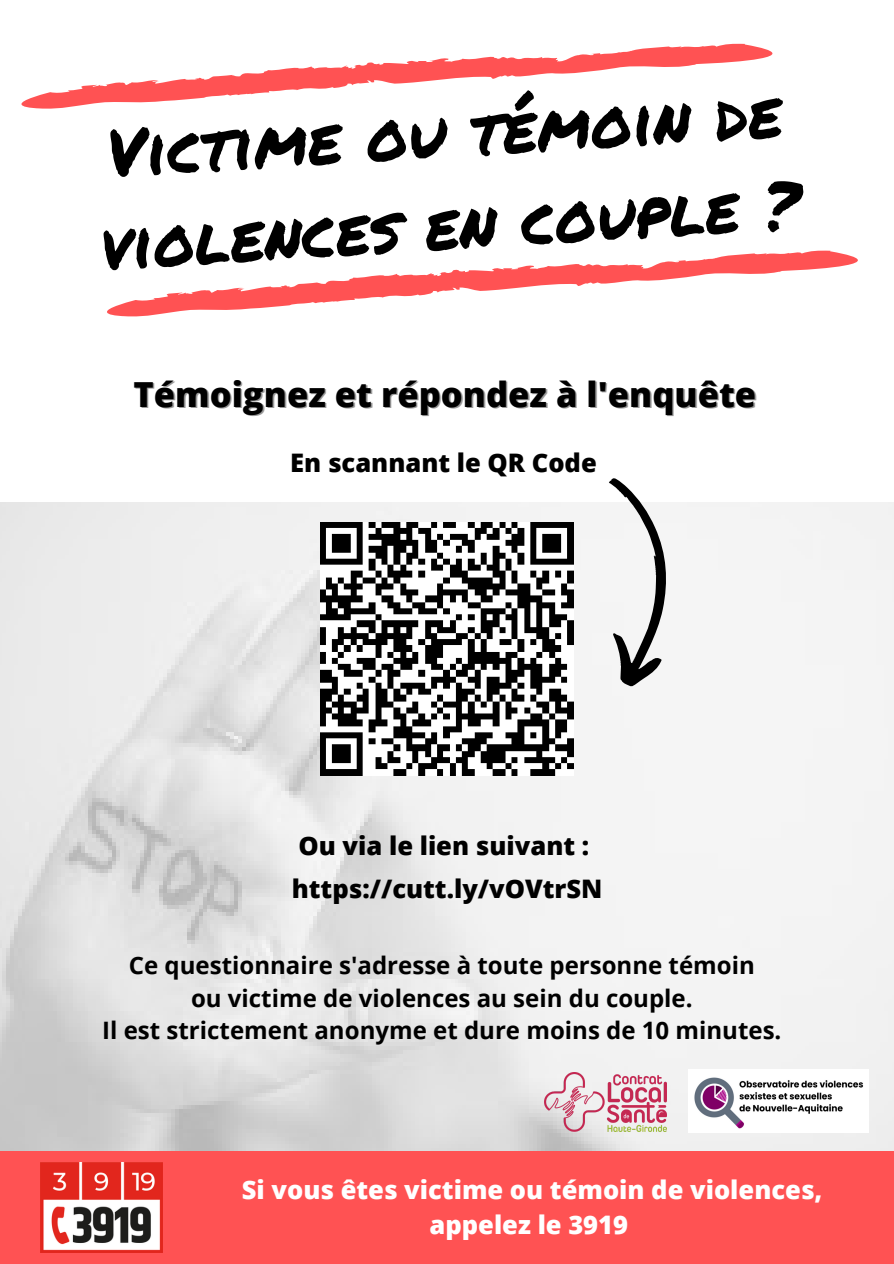
<style>
.page{position:relative;width:894px;height:1264px;background:#fff}
.page>*{position:absolute;margin:0;border:0;box-sizing:border-box;transform-origin:0 0}
.t1{font:66px/92.4px "Permanent Marker";color:#000}
.t2{font:800 34.5px "Open Sans";color:#000}
.t3{font:800 25.5px "Open Sans";color:#000}
.t4{font:800 25.5px/35px "Open Sans";color:#fff;text-align:center}
.t5{font:700 24px "Open Sans";color:#000}
</style>
<div class="page">
<img style="left:0;top:502px;width:893px;height:649px">
<svg style="left:608px;top:478px;width:60px;height:209px"></svg>
<img style="left:320px;top:522px;width:253px;height:254px">
<div style="left:0;top:1151px;width:893px;height:112px;background:#ff5253"></div>
<img style="left:41px;top:1162px;width:121px;height:90px">
<svg style="left:21px;top:43px;width:752px;height:66px"></svg>
<svg style="left:107px;top:250px;width:751px;height:67px"></svg>
<img style="left:544px;top:1072px;width:122px;height:59px">
<img style="left:688px;top:1069px;width:180px;height:63px">
<p class="t1" style="left:93px;top:103px;width:702px;rotate:-3deg">Victime ou témoin de violences en couple ?</p>
<p class="t2" style="left:133px;top:370px;width:624px">Témoignez et répondez à l'enquête</p>
<p class="t3" style="left:290px;top:445px;width:308px">En scannant le QR Code</p>
<p class="t3" style="left:298px;top:827px;width:292px">Ou via le lien suivant :</p>
<p class="t3" style="left:292px;top:870px;width:312px">https://cutt.ly/vOVtrSN</p>
<p class="t5" style="left:129px;top:948px;width:627px">Ce questionnaire s'adresse à toute personne témoin</p>
<p class="t5" style="left:191px;top:980px;width:503px">ou victime de violences au sein du couple.</p>
<p class="t5" style="left:102px;top:1013px;width:680px">Il est strictement anonyme et dure moins de 10 minutes.</p>
<p class="t4" style="left:242px;top:1171px;width:582px">Si vous êtes victime ou témoin de violences, appelez le 3919</p>
</div>
